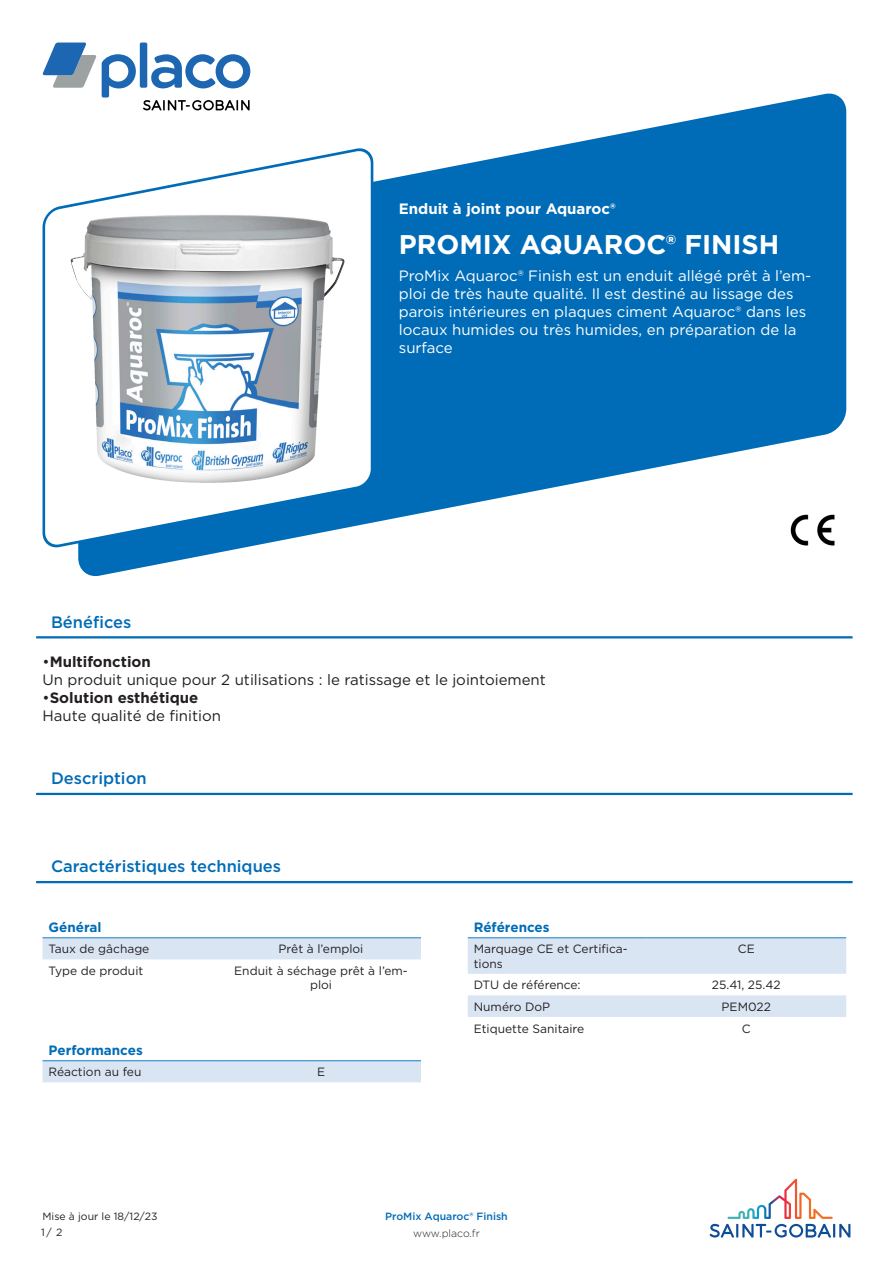
<style>
.page{position:relative;width:893px;height:1263px;background:#fff}
.page>*{position:absolute;margin:0;border:0;box-sizing:border-box;transform-origin:0 0}
.product_name{font:700 27px "Gotham";color:#fff}
.t1{font:500 16.5px "Gotham";color:#006cb7}
.product_description{font:15px/18px "Gotham";color:#fff}
.Benefices{font:15px/18px "Gotham";color:#231f20}
.GFR-Main_earning_tex{font:700 15px "Gotham";color:#fff}
.attribute_group{font:700 13.5px "Gotham";color:#006cb7}
.column_1{font:12px/14.4px "Gotham";color:#231f20}
.column_2{font:12px/14.4px "Gotham";color:#231f20;text-align:center}
.t2{font:10.5px/16.6px "Gotham";color:#231f20}
.Product_Name_Master{font:500 10.5px "Gotham";color:#006cb7}
.t3{font:300 10.5px "Gotham";color:#231f20}
.s1{font-weight:700}
</style>
<div class="page">
<div style="left:140px;top:43px;width:7px;height:45px;background:#1d66b2;border-radius:2px"></div>
<svg style="left:42px;top:43px;width:94px;height:47px"></svg>
<svg style="left:151px;top:54px;width:99px;height:34px"></svg>
<svg style="left:710px;top:1179px;width:140px;height:58px"></svg>
<svg style="left:78px;top:90px;width:768px;height:486px;fill:#006cb7"></svg>
<svg style="left:42px;top:144px;width:333px;height:408px"></svg>
<img style="left:70px;top:213px;width:118px;height:164px">
<hr style="left:36px;top:636px;width:817px;height:2px;background:#006cb7">
<hr style="left:36px;top:793px;width:817px;height:2px;background:#006cb7">
<hr style="left:36px;top:881px;width:817px;height:2px;background:#006cb7">
<div style="left:43px;top:938px;width:378px;height:21px;background:#dae5f4"></div>
<hr style="left:43px;top:937px;width:178px;height:1px;background:#167ec2">
<hr style="left:221px;top:937px;width:200px;height:1px;background:#167ec2">
<div style="left:43px;top:1061px;width:378px;height:21px;background:#dae5f4"></div>
<hr style="left:43px;top:1060px;width:178px;height:1px;background:#167ec2">
<hr style="left:221px;top:1060px;width:200px;height:1px;background:#167ec2">
<svg style="left:468px;top:938px;width:378px;height:79px"></svg>
<hr style="left:468px;top:937px;width:178px;height:1px;background:#167ec2">
<hr style="left:646px;top:937px;width:200px;height:1px;background:#167ec2">
<img style="left:786px;top:510px;width:60px;height:43px">
<p class="GFR-Main_earning_tex" style="left:399px;top:198px;width:218px">Enduit à joint pour Aquaroc®</p>
<p class="product_name" style="left:399px;top:227px;width:382px">PROMIX AQUAROC® FINISH</p>
<p class="product_description" style="left:399px;top:266px;width:414px">ProMix Aquaroc® Finish est un enduit allégé prêt à l’em&shy;ploi de très haute qualité. Il est destiné au lissage des parois intérieures en plaques ciment Aquaroc® dans les locaux humides ou très humides, en préparation de la surface</p>
<p class="t1" style="left:51px;top:611px;width:82px">Bénéfices</p>
<p class="Benefices" style="left:43px;top:652px;width:505px">•<span class="s1">Multifonction<br></span>Un produit unique pour 2 utilisations : le ratissage et le jointoiement</p>
<p class="Benefices" style="left:43px;top:688px;width:180px">•<span class="s1">Solution esthétique<br></span>Haute qualité de finition</p>
<p class="t1" style="left:51px;top:768px;width:97px">Description</p>
<p class="t1" style="left:51px;top:856px;width:232px">Caractéristiques techniques</p>
<p class="attribute_group" style="left:49px;top:918px;width:54px">Général</p>
<p class="column_1" style="left:49px;top:942px;width:102px">Taux de gâchage</p>
<p class="column_2" style="left:279px;top:942px;width:86px">Prêt à l’emploi</p>
<p class="column_1" style="left:49px;top:963px;width:96px">Type de produit</p>
<p class="column_2" style="left:234px;top:963px;width:175px">Enduit à séchage prêt à l’em&shy;ploi</p>
<p class="attribute_group" style="left:49px;top:1041px;width:96px">Performances</p>
<p class="column_1" style="left:49px;top:1065px;width:94px">Réaction au feu</p>
<p class="column_2" style="left:317px;top:1065px;width:10px">E</p>
<p class="attribute_group" style="left:474px;top:918px;width:77px">Références</p>
<p class="column_1" style="left:474px;top:942px;width:156px">Marquage CE et Certifica&shy;tions</p>
<p class="column_2" style="left:738px;top:942px;width:18px">CE</p>
<p class="column_1" style="left:474px;top:978px;width:108px">DTU de référence:</p>
<p class="column_2" style="left:712px;top:978px;width:70px">25.41, 25.42</p>
<p class="column_1" style="left:474px;top:999px;width:78px">Numéro DoP</p>
<p class="column_2" style="left:722px;top:999px;width:51px">PEM022</p>
<p class="column_1" style="left:474px;top:1021px;width:112px">Etiquette Sanitaire</p>
<p class="column_2" style="left:742px;top:1021px;width:10px">C</p>
<p class="t2" style="left:41px;top:1207px;width:118px">Mise à jour le 18/12/23<br>1/ 2</p>
<p class="Product_Name_Master" style="left:385px;top:1209px;width:124px">ProMix Aquaroc® Finish</p>
<p class="t3" style="left:413px;top:1227px;width:68px">www.placo.fr</p>
</div>
